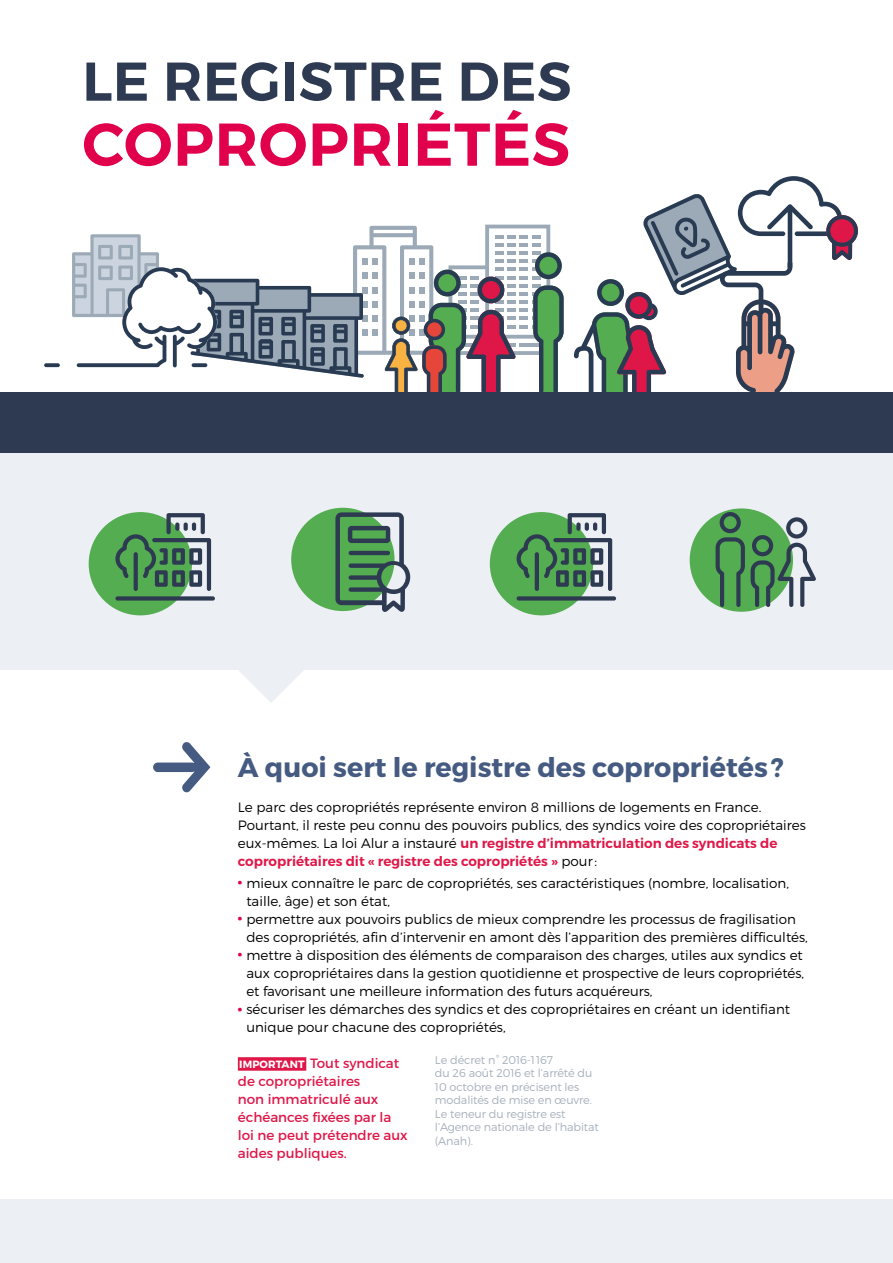
<style>
.page{position:relative;width:893px;height:1263px;background:#fff}
.page>*{position:absolute;margin:0;border:0;box-sizing:border-box;transform-origin:0 0}
.t1{font:600 60.3px "Montserrat";letter-spacing:.01em;color:#e1004c}
.t2{font:600 54.45px "Montserrat";letter-spacing:.01em;color:#2d3a51}
.t3{font:700 27px "Montserrat";color:#465b81}
.t4{font:300 13.5px/18px "Montserrat";color:#000}
.t5{font:13.5px/18px "Montserrat";color:#df1849}
.t6{font:300 11.25px/13.5px "Montserrat";letter-spacing:-.01em;color:#a5afbc}
.s1{font-weight:600;color:#df1849}
.s2{font-weight:900;font-size:12px;color:#e1004c}
.s3{font-weight:700;font-size:10.5px;color:#fff}
</style>
<div class="page">
<svg style="left:574px;top:176px;width:284px;height:216px"></svg>
<svg style="left:44px;top:225px;width:520px;height:167px"></svg>
<div style="left:0;top:1199px;width:893px;height:64px;background:#eceff4"></div>
<div style="left:0;top:450px;width:893px;height:220px;background:#eceff4"></div>
<div style="left:0;top:392px;width:893px;height:61px;background:#2d3a51"></div>
<svg style="left:239px;top:670px;width:65px;height:33px"></svg>
<div style="left:89px;top:512px;width:103px;height:103px;background:#54ad51;border-radius:50%"></div>
<svg style="left:115px;top:513px;width:100px;height:87px"></svg>
<div style="left:690px;top:508px;width:103px;height:104px;background:#54ad51;border-radius:50%"></div>
<svg style="left:716px;top:512px;width:29px;height:95px"></svg>
<svg style="left:751px;top:517px;width:65px;height:90px"></svg>
<div style="left:291px;top:508px;width:103px;height:103px;background:#54ad51;border-radius:50%"></div>
<svg style="left:335px;top:512px;width:76px;height:100px"></svg>
<div style="left:490px;top:512px;width:103px;height:103px;background:#54ad51;border-radius:50%"></div>
<svg style="left:517px;top:513px;width:99px;height:87px"></svg>
<svg style="left:153px;top:742px;width:57px;height:51px"></svg>
<div style="left:238px;top:1057px;width:68px;height:14px;background:#df1849"></div>
<h2 class="t2" style="left:82px;top:48px;width:491px">Le registre des</h2>
<h1 class="t1" style="left:82px;top:107px;width:489px">copropriétés</h1>
<h3 class="t3" style="left:238px;top:750px;width:548px">À quoi sert le registre des copropriétés?</h3>
<p class="t4" style="left:238px;top:798px;width:570px">Le parc des copropriétés représente environ 8 millions de logements en France.<br>Pourtant, il reste peu connu des pouvoirs publics, des syndics voire des copropriétaires eux-mêmes. La loi Alur a instauré <span class="s1">un registre d’immatriculation des syndicats de copropriétaires dit « registre des copropriétés »</span> pour:</p>
<p class="t4" style="left:246px;top:874px;width:544px;text-indent:-9px"><span class="s2">•</span> mieux connaître le parc de copropriétés, ses caractéristiques (nombre, localisation, taille, âge) et son état,</p>
<p class="t4" style="left:246px;top:910px;width:563px;text-indent:-9px"><span class="s2">•</span> permettre aux pouvoirs publics de mieux comprendre les processus de fragilisation des copropriétés, afin d’intervenir en amont dès l’apparition des premières difficultés,</p>
<p class="t4" style="left:246px;top:946px;width:559px;text-align:justify;text-indent:-9px"><span class="s2">•</span> mettre à disposition des éléments de comparaison des charges, utiles aux syndics et aux copropriétaires dans la gestion quotidienne et prospective de leurs copropriétés, et favorisant une meilleure information des futurs acquéreurs,</p>
<p class="t4" style="left:246px;top:1000px;width:545px;text-indent:-9px"><span class="s2">•</span> sécuriser les démarches des syndics et des copropriétaires en créant un identifiant unique pour chacune des copropriétés,</p>
<p class="t5" style="left:238px;top:1054px;width:171px"><span class="s3">Important</span> Tout syndicat de copropriétaires<br>non immatriculé aux échéances fixées par la loi ne peut prétendre aux aides publiques.</p>
<p class="t6" style="left:435px;top:1052px;width:166px">Le décret n° 2016-1167<br>du 26 août 2016 et l’arrêté du<br>10 octobre en précisent les modalités de mise en œuvre.<br>Le teneur du registre est l’Agence nationale de l’habitat (Anah).</p>
</div>
